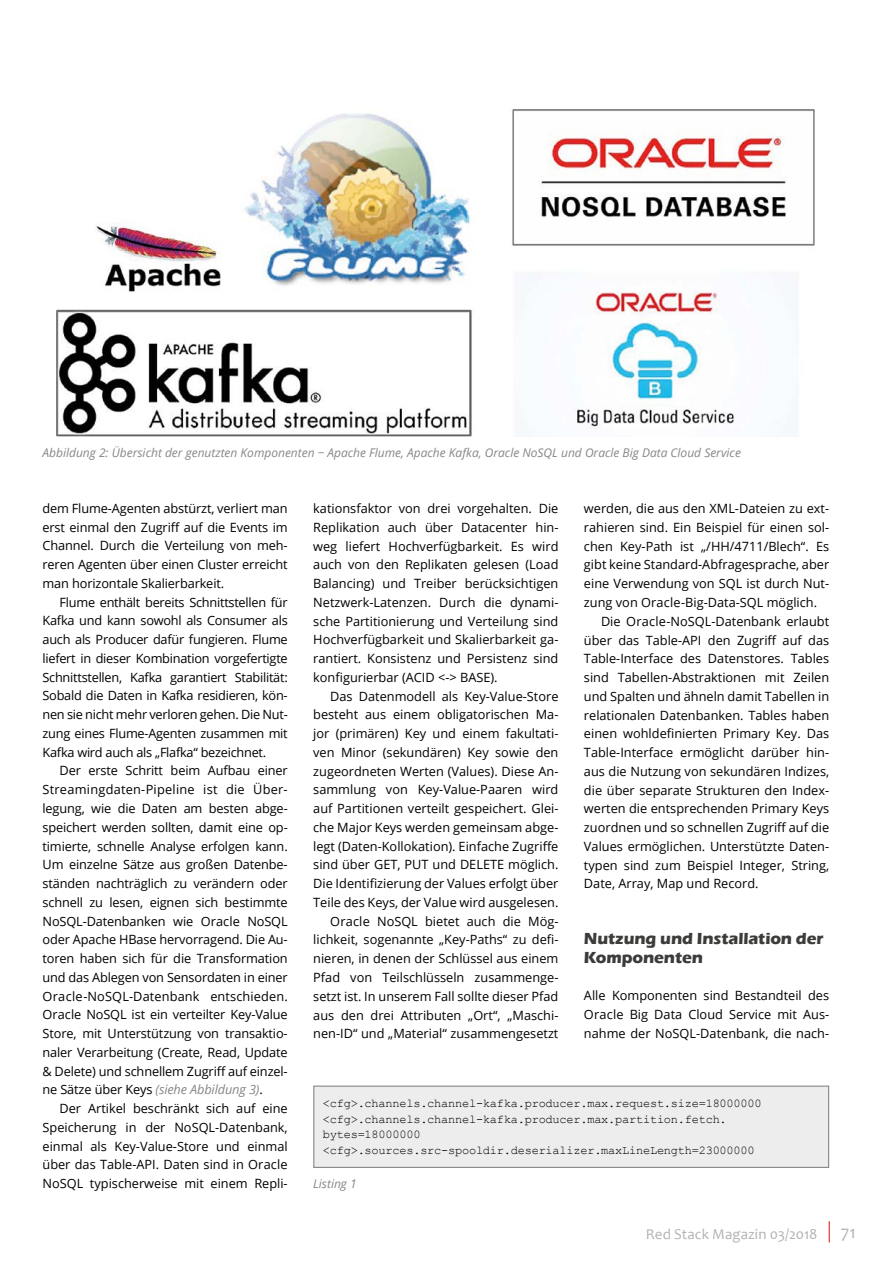
<style>
.page{position:relative;width:893px;height:1263px;background:#fff}
.page>*{position:absolute;margin:0;border:0;box-sizing:border-box;transform-origin:0 0}
.t1{font:18px "Candara";color:#b3b2b2}
.t2{font:700 16.5px/18.8px "Eras ITC";letter-spacing:-.005em;color:#3c3c3b}
.t3{font:15px "Candara";letter-spacing:.005em;color:#b3b2b2}
.t4{font:12.75px/18.8px "Open Sans";color:#000;text-align:justify}
.t5{font:12px/15.8px "Courier New";letter-spacing:-.02em;color:#000}
.t6{font:italic 12px "Open Sans";color:#878787}
.s1{font-style:italic;color:#878787}
</style>
<div class="page">
<svg style="left:829px;top:1221px;width:1px;height:21px"></svg>
<img style="left:56px;top:109px;width:759px;height:328px">
<div style="left:314px;top:1086px;width:515px;height:81px;background:#ededed"></div>
<div style="left:313px;top:1085px;width:516px;height:83px;border:1px solid #878787"></div>
<p class="t6" style="left:43px;top:444px;width:700px">Abbildung 2: Übersicht der genutzten Komponenten − Apache Flume, Apache Kafka, Oracle NoSQL und Oracle Big Data Cloud Service</p>
<p class="t4" style="left:43px;top:498px;width:247px">dem Flume-Agenten abstürzt, verliert man erst einmal den Zugriff auf die Events im Channel. Durch die Verteilung von meh&shy;reren Agenten über einen Cluster erreicht man horizontale Skalierbarkeit.</p>
<p class="t4" style="left:43px;top:592px;width:247px;text-indent:17px">Flume enthält bereits Schnittstellen für Kafka und kann sowohl als Consumer als auch als Producer dafür fungieren. Flume liefert in dieser Kombination vorgefertigte Schnittstellen, Kafka garantiert Stabilität:<br>Sobald die Daten in Kafka residieren, kön&shy;nen sie nicht mehr verloren gehen. Die Nut&shy;zung eines Flume-Agenten zusammen mit Kafka wird auch als „Flafka“ bezeichnet.</p>
<p class="t4" style="left:43px;top:761px;width:247px;text-indent:17px">Der erste Schritt beim Aufbau einer Streamingdaten-Pipeline ist die Über&shy;legung, wie die Daten am besten abge&shy;speichert werden sollten, damit eine op&shy;timierte, schnelle Analyse erfolgen kann.<br>Um einzelne Sätze aus großen Datenbe&shy;ständen nachträglich zu verändern oder schnell zu lesen, eignen sich bestimmte NoSQL-Datenbanken wie Oracle NoSQL oder Apache HBase hervorragend. Die Au&shy;toren haben sich für die Transformation und das Ablegen von Sensordaten in einer Oracle-NoSQL-Datenbank entschieden.<br>Oracle NoSQL ist ein verteilter Key-Value Store, mit Unterstützung von transaktio&shy;naler Verarbeitung (Create, Read, Update &amp; Delete) und schnellem Zugriff auf einzel&shy;ne Sätze über Keys <span class="s1">(siehe Abbildung 3)</span>.</p>
<p class="t4" style="left:43px;top:1099px;width:247px;text-indent:17px">Der Artikel beschränkt sich auf eine Speicherung in der NoSQL-Datenbank, einmal als Key-Value-Store und einmal über das Table-API. Daten sind in Oracle NoSQL typischerweise mit einem Repli-</p>
<p class="t4" style="left:313px;top:499px;width:247px">kationsfaktor von drei vorgehalten. Die Replikation auch über Datacenter hin&shy;weg liefert Hochverfügbarkeit. Es wird auch von den Replikaten gelesen (Load Balancing) und Treiber berücksichtigen Netzwerk-Latenzen. Durch die dynami&shy;sche Partitionierung und Verteilung sind Hochverfügbarkeit und Skalierbarkeit ga&shy;rantiert. Konsistenz und Persistenz sind konfigurierbar (ACID &lt;-&gt; BASE).</p>
<p class="t4" style="left:313px;top:686px;width:247px;text-align:right">Das Datenmodell als Key-Value-Store besteht aus einem obligatorischen Ma&shy;jor (primären) Key und einem fakultati&shy;ven Minor (sekundären) Key sowie den zugeordneten Werten (Values). Diese An&shy;sammlung von Key-Value-Paaren wird auf Partitionen verteilt gespeichert. Glei&shy;che Major Keys werden gemeinsam abge&shy;legt (Daten-Kollokation). Einfache Zugriffe sind über GET, PUT und DELETE möglich.<br>Die Identifizierung der Values erfolgt über Teile des Keys, der Value wird ausgelesen.<br>Oracle NoSQL bietet auch die Mög&shy;lichkeit, sogenannte „Key-Paths“ zu defi&shy;nieren, in denen der Schlüssel aus einem Pfad von Teilschlüsseln zusammenge&shy;setzt ist. In unserem Fall sollte dieser Pfad aus den drei Attributen „Ort“, „Maschi&shy;nen-ID“ und „Material“ zusammengesetzt</p>
<p class="t4" style="left:584px;top:499px;width:247px">werden, die aus den XML-Dateien zu ext-</p>
<p class="t4" style="left:584px;top:518px;width:247px">rahieren sind. Ein Beispiel für einen sol-</p>
<p class="t4" style="left:584px;top:536px;width:247px">chen Key-Path ist „/HH/4711/Blech“. Es</p>
<p class="t4" style="left:584px;top:555px;width:247px">gibt keine Standard-Abfragesprache, aber</p>
<p class="t4" style="left:584px;top:574px;width:247px">eine Verwendung von SQL ist durch Nut-</p>
<p class="t4" style="left:584px;top:593px;width:235px">zung von Oracle-Big-Data-SQL möglich.</p>
<p class="t4" style="left:601px;top:611px;width:230px">Die Oracle-NoSQL-Datenbank erlaubt</p>
<p class="t4" style="left:584px;top:630px;width:247px">über das Table-API den Zugriff auf das</p>
<p class="t4" style="left:584px;top:649px;width:247px">Table-Interface des Datenstores. Tables</p>
<p class="t4" style="left:584px;top:668px;width:247px">sind Tabellen-Abstraktionen mit Zeilen</p>
<p class="t4" style="left:584px;top:686px;width:247px">und Spalten und ähneln damit Tabellen in</p>
<p class="t4" style="left:584px;top:705px;width:247px">relationalen Datenbanken. Tables haben</p>
<p class="t4" style="left:584px;top:724px;width:247px">einen wohldefinierten Primary Key. Das</p>
<p class="t4" style="left:584px;top:743px;width:247px">Table-Interface ermöglicht darüber hin-</p>
<p class="t4" style="left:584px;top:761px;width:247px">aus die Nutzung von sekundären Indizes,</p>
<p class="t4" style="left:584px;top:780px;width:247px">die über separate Strukturen den Index-</p>
<p class="t4" style="left:584px;top:799px;width:247px">werten die entsprechenden Primary Keys</p>
<p class="t4" style="left:584px;top:818px;width:247px">zuordnen und so schnellen Zugriff auf die</p>
<p class="t4" style="left:584px;top:836px;width:247px">Values ermöglichen. Unterstützte Daten-</p>
<p class="t4" style="left:584px;top:855px;width:247px">typen sind zum Beispiel Integer, String,</p>
<p class="t4" style="left:584px;top:874px;width:176px">Date, Array, Map und Record.</p>
<p class="t2" style="left:584px;top:929px;width:241px">Nutzung und Installation der<br>Komponenten</p>
<p class="t4" style="left:584px;top:986px;width:247px">Alle Komponenten sind Bestandteil des Oracle Big Data Cloud Service mit Aus&shy;nahme der NoSQL-Datenbank, die nach-</p>
<p class="t5" style="left:323px;top:1095px;width:440px">&lt;cfg&gt;.channels.channel-kafka.producer.max.request.size=18000000 &lt;cfg&gt;.channels.channel-kafka.producer.max.partition.fetch. bytes=18000000 &lt;cfg&gt;.sources.src-spooldir.deserializer.maxLineLength=23000000</p>
<p class="t6" style="left:313px;top:1175px;width:45px">Listing 1</p>
<p class="t3" style="left:646px;top:1224px;width:173px">Red Stack Magazin 03/2018</p>
<h1 class="t1" style="left:841px;top:1221px;width:16px">71</h1>
</div>
